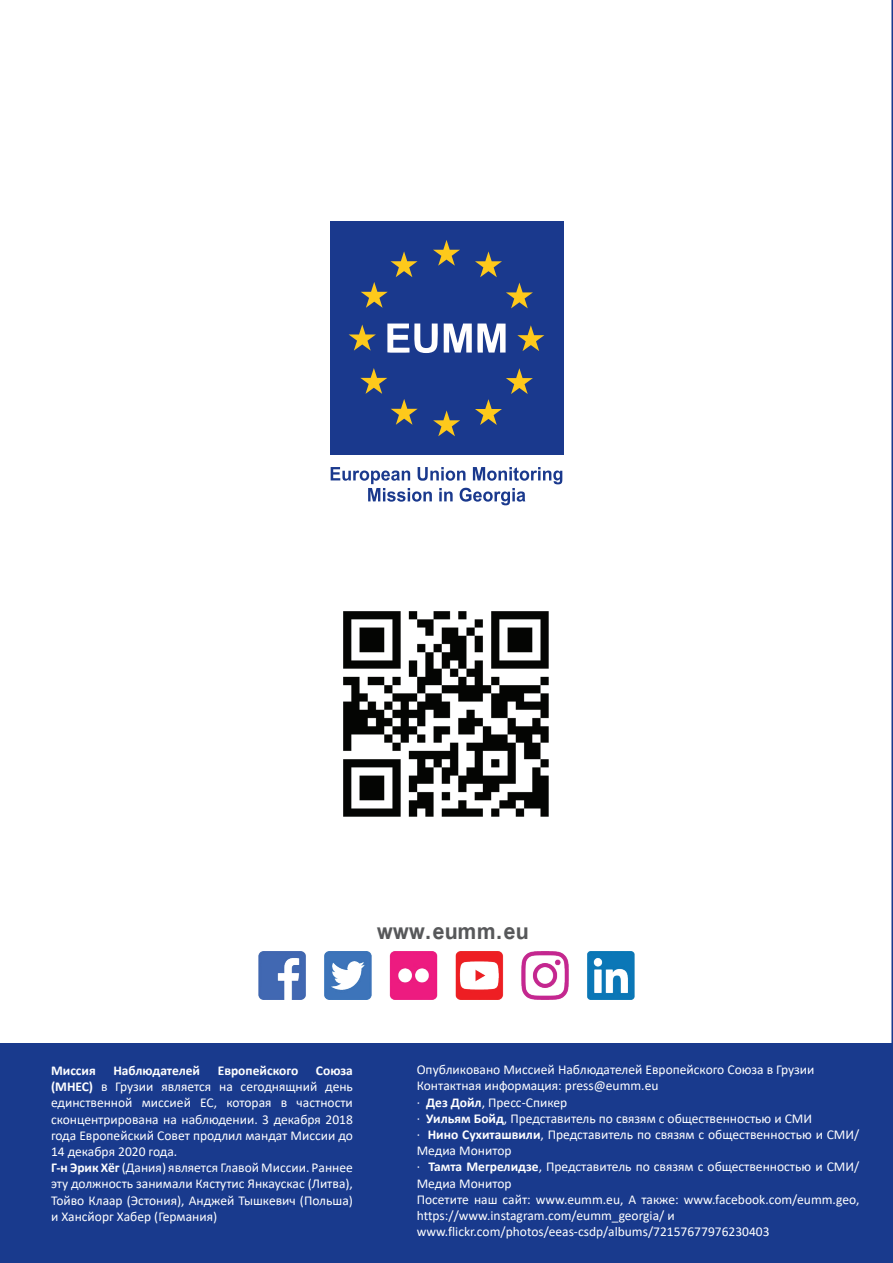
<style>
.page{position:relative;width:893px;height:1263px;background:#fff}
.page>*{position:absolute;margin:0;border:0;box-sizing:border-box;transform-origin:0 0}
.t1{font:22.5px "Arial AM Bold";color:#57585a}
.t2{font:13.5px/16.2px "Calibri";color:#fff}
.t3{font:700 13.5px "Calibri";color:#fff}
.s1{font-weight:700}
</style>
<div class="page">
<div style="left:330px;top:221px;width:233px;height:234px;background:#1a398d"></div>
<svg style="left:349px;top:240px;width:195px;height:196px"></svg>
<svg style="left:331px;top:467px;width:231px;height:38px"></svg>
<img style="left:343px;top:611px;width:206px;height:206px">
<div style="left:0;top:1044px;width:893px;height:219px;background:#193a8d"></div>
<img style="left:258px;top:952px;width:377px;height:47px">
<hr style="left:891px;top:0;width:2px;height:1263px;background:#193a8d">
<h1 class="t1" style="left:377px;top:919px;width:153px">www.eumm.eu</h1>
<p class="t2" style="left:51px;top:1062px;width:303px;text-indent:265px"><span class="s1">Союза (МНЕС)</span> в Грузии является на сегоднящний день единственной миссией ЕС, которая в частности сконцентрирована на наблюдении. 3 декабря 2018 года Европейский Совет продлил мандат Миссии до 14 декабря 2020 года.<br><span class="s1">Г-н Эрик Хёг</span> (Дания) является Главой Миссии. Раннее эту должность занимали Кястутис Янкаускас (Литва), Тойво Клаар (Эстония), Анджей Тышкевич (Польша) и Хансйорг Хабер (Германия)</p>
<p class="t2" style="left:417px;top:1061px;width:444px">Опубликовано Миссией Наблюдателей Европейского Союза в Грузии Контактная информация: press@eumm.eu<br>· <span class="s1">Дез Дойл</span>, Пресс-Спикер<br>· <span class="s1">Уильям Бойд</span>, Представитель по связям с общественностью и СМИ<br>· <span class="s1">Нино Сухиташвили</span>, Представитель по связям с общественностью и СМИ/ Медиа Монитор<br>· <span class="s1">Тамта Мегрелидзе</span>, Представитель по связям с общественностью и СМИ/ Медиа Монитор<br>Посетите наш сайт: www.eumm.eu, А также: www.facebook.com/eumm.geo, https://www.instagram.com/eumm_georgia/ и www.flickr.com/photos/eeas-csdp/albums/72157677976230403</p>
<p class="t3" style="left:51px;top:1061px;width:46px">Миссия</p>
<p class="t3" style="left:113px;top:1061px;width:88px">Наблюдателей</p>
<p class="t3" style="left:218px;top:1061px;width:82px">Европейского</p>
</div>
